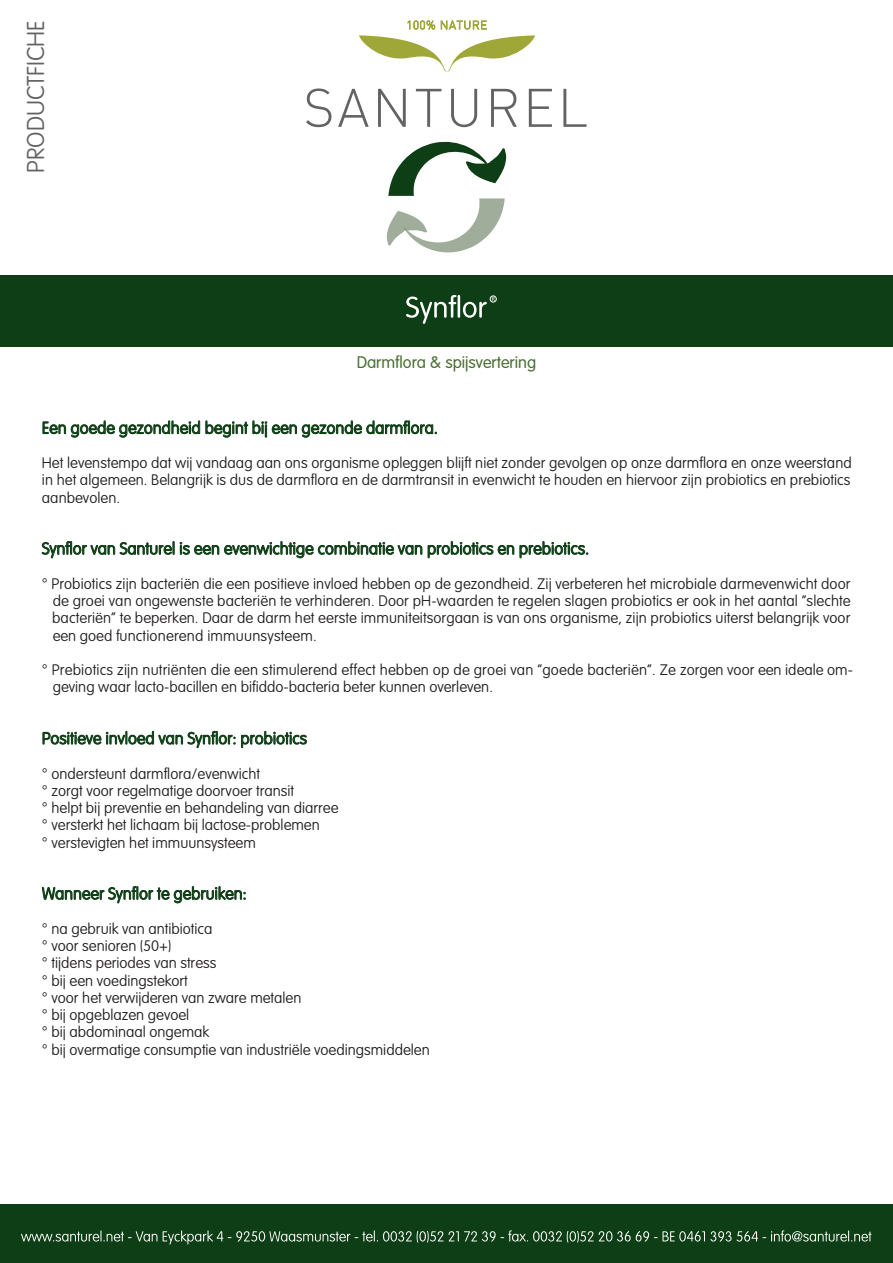
<style>
.page{position:relative;width:893px;height:1263px;background:#fff}
.page>*{position:absolute;margin:0;border:0;box-sizing:border-box;transform-origin:0 0}
.t1{font:100 24px "VAG Rounded";color:#636366}
.t2{font:100 16.5px "VAG Rounded";color:#0e3e15}
.t3{font:300 16.5px "VAG Rounded";color:#4c6f33}
.t4{font:100 15px/17.2px "VAG Rounded";color:#231f20}
</style>
<div class="page">
<svg style="left:43px;top:420px;width:394px;height:17px"></svg>
<svg style="left:42px;top:541px;width:132px;height:18px"></svg>
<svg style="left:180px;top:541px;width:242px;height:17px"></svg>
<svg style="left:428px;top:541px;width:86px;height:17px"></svg>
<svg style="left:520px;top:541px;width:68px;height:17px"></svg>
<svg style="left:43px;top:731px;width:192px;height:18px"></svg>
<svg style="left:241px;top:731px;width:66px;height:17px"></svg>
<svg style="left:42px;top:886px;width:204px;height:18px"></svg>
<svg style="left:359px;top:20px;width:176px;height:52px"></svg>
<svg style="left:306px;top:88px;width:25px;height:39px"></svg>
<svg style="left:338px;top:89px;width:31px;height:38px"></svg>
<svg style="left:378px;top:89px;width:28px;height:38px"></svg>
<svg style="left:416px;top:89px;width:25px;height:38px"></svg>
<svg style="left:451px;top:89px;width:26px;height:38px"></svg>
<svg style="left:491px;top:89px;width:26px;height:38px"></svg>
<svg style="left:529px;top:89px;width:23px;height:38px"></svg>
<svg style="left:563px;top:89px;width:23px;height:38px"></svg>
<div style="left:0;top:275px;width:893px;height:72px;background:#0e3e15"></div>
<div style="left:490px;top:296px;width:7px;height:6px;border:1px solid #fff;border-radius:50%"></div>
<div style="left:0;top:1204px;width:893px;height:59px;background:#0e3e15"></div>
<svg style="left:21px;top:1230px;width:136px;height:11px"></svg>
<svg style="left:163px;top:1230px;width:709px;height:14px"></svg>
<svg style="left:387px;top:141px;width:119px;height:111px"></svg>
<svg style="left:406px;top:295px;width:50px;height:29px"></svg>
<hr style="left:458px;top:295px;width:2px;height:23px;background:#fff">
<svg style="left:463px;top:297px;width:32px;height:21px"></svg>
<h1 class="t1" style="left:22px;top:173px;width:154px;rotate:-90deg">PRODUCTFICHE</h1>
<p class="t3" style="left:357px;top:352px;width:181px">Darmflora &amp; spijsvertering</p>
<p class="t2" style="left:42px;top:418px;width:397px">Een goede gezondheid begint bij een gezonde darmflora.</p>
<p class="t4" style="left:42px;top:454px;width:811px;text-align:justify">Het levenstempo dat wij vandaag aan ons organisme opleggen blijft niet zonder gevolgen op onze darmflora en onze weerstand in het algemeen. Belangrijk is dus de darmflora en de darmtransit in evenwicht te houden en hiervoor zijn probiotics en prebiotics aanbevolen.</p>
<p class="t2" style="left:42px;top:539px;width:549px">Synflor van Santurel is een evenwichtige combinatie van probiotics en prebiotics.</p>
<p class="t4" style="left:52px;top:575px;width:800px;text-align:justify;text-indent:-10px">° Probiotics zijn bacteriën die een positieve invloed hebben op de gezondheid. Zij verbeteren het microbiale darmevenwicht door de groei van ongewenste bacteriën te verhinderen. Door pH-waarden te regelen slagen probiotics er ook in het aantal “slechte bacteriën” te beperken. Daar de darm het eerste immuniteitsorgaan is van ons organisme, zijn probiotics uiterst belangrijk voor een goed functionerend immuunsysteem.</p>
<p class="t4" style="left:53px;top:661px;width:802px;text-indent:-11px">° Prebiotics zijn nutriënten die een stimulerend effect hebben op de groei van “goede bacteriën”. Ze zorgen voor een ideale om&shy;geving waar lacto-bacillen en bifiddo-bacteria beter kunnen overleven.</p>
<p class="t2" style="left:42px;top:729px;width:267px">Positieve invloed van Synflor: probiotics</p>
<p class="t4" style="left:42px;top:765px;width:298px">° ondersteunt darmflora/evenwicht<br>° zorgt voor regelmatige doorvoer transit<br>° helpt bij preventie en behandeling van diarree ° versterkt het lichaam bij lactose-problemen<br>° verstevigten het immuunsysteem</p>
<p class="t2" style="left:42px;top:884px;width:206px">Wanneer Synflor te gebruiken:</p>
<p class="t4" style="left:42px;top:920px;width:389px">° na gebruik van antibiotica<br>° voor senioren (50+)<br>° tijdens periodes van stress<br>° bij een voedingstekort<br>° voor het verwijderen van zware metalen<br>° bij opgeblazen gevoel<br>° bij abdominaal ongemak<br>° bij overmatige consumptie van industriële voedingsmiddelen</p>
</div>
